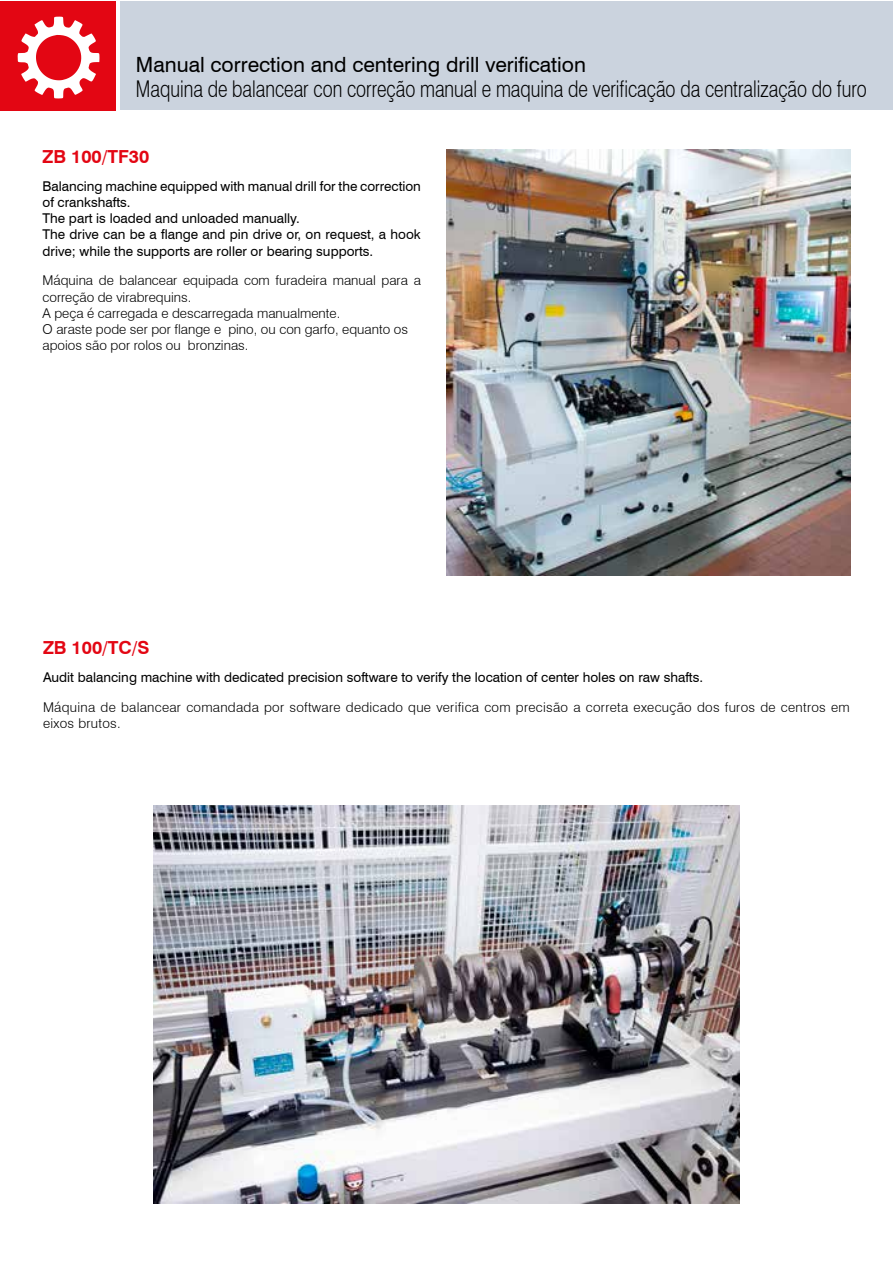
<style>
.page{position:relative;width:893px;height:1263px;background:#fff}
.page>*{position:absolute;margin:0;border:0;box-sizing:border-box;transform-origin:0 0}
.t1{font:300 23.1px "Swiss 721 BT";color:#000;scale:.77 1}
.t2{font:21px "Swiss 721 BT";color:#000}
.t3{font:700 18px "Swiss 721 BT";color:#e30613}
.t4{font:13.5px/16.2px "Swiss 721 BT";color:#000}
.t5{font:300 13.5px/16.2px "Swiss 721 BT";color:#000}
.t6{font:300 13.5px/16.2px "Swiss 721 BT";letter-spacing:.02em;color:#000}
</style>
<div class="page">
<div style="left:120px;top:1px;width:772px;height:109px;background:#cbd3de"></div>
<div style="left:0;top:1px;width:116px;height:109px;background:#e30613"></div>
<svg style="left:18px;top:17px;width:81px;height:81px"></svg>
<img style="left:446px;top:149px;width:404px;height:426px">
<img style="left:154px;top:806px;width:585px;height:397px">
<h2 class="t2" style="left:136px;top:52px;width:451px">Manual correction and centering drill verification</h2>
<h1 class="t1" style="left:136px;top:75px;width:951px">Maquina de balancear con correção manual e maquina de verificação da centralização do furo</h1>
<h3 class="t3" style="left:43px;top:145px;width:108px">ZB 100/TF30</h3>
<p class="t4" style="left:43px;top:178px;width:380px">Balancing machine equipped with manual drill for the correction of crankshafts.<br>The part is loaded and unloaded manually.<br>The drive can be a flange and pin drive or, on request, a hook drive; while the supports are roller or bearing supports.</p>
<p class="t5" style="left:43px;top:272px;width:380px">Máquina de balancear equipada com furadeira manual para a correção de virabrequins.<br>A peça é carregada e descarregada manualmente.<br>O araste pode ser por flange e pino, ou con garfo, equanto os apoios são por rolos ou bronzinas.</p>
<h3 class="t3" style="left:43px;top:637px;width:108px">ZB 100/TC/S</h3>
<p class="t4" style="left:43px;top:669px;width:662px">Audit balancing machine with dedicated precision software to verify the location of center holes on raw shafts.</p>
<p class="t6" style="left:43px;top:699px;width:808px">Máquina de balancear comandada por software dedicado que verifica com precisão a correta execução dos furos de centros em eixos brutos.</p>
</div>
